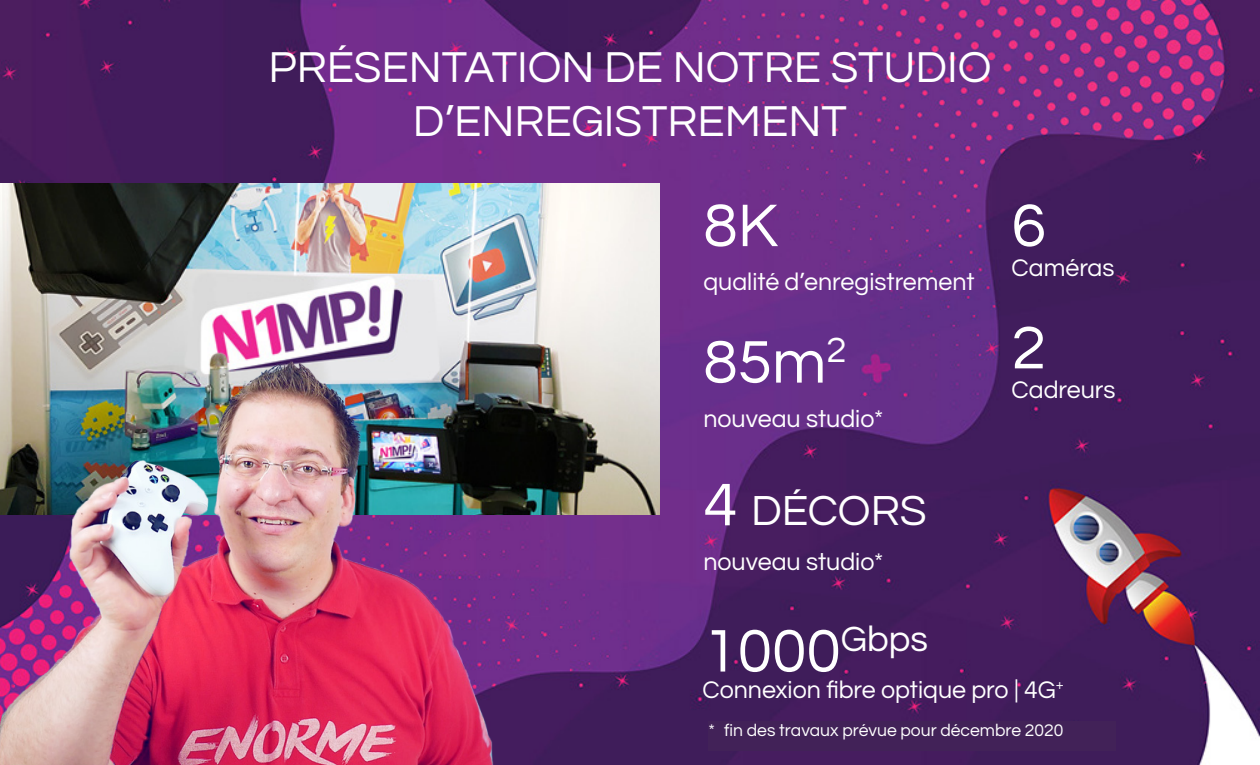
<style>
.page{position:relative;width:1260px;height:765px;background:#fff}
.page>*{position:absolute;margin:0;border:0;box-sizing:border-box;transform-origin:0 0}
.t1{font:62.5px "Questrial";color:#fff}
.t2{font:45px/54px "Questrial";color:#fff;text-align:center}
.t3{font:43.75px "Questrial";color:#fff}
.t4{font:25px "Questrial";color:#fff}
.t5{font:17.5px "Questrial";color:#fff}
.s1{font-size:62.5px}
</style>
<div class="page">
<img style="left:0;top:0;width:1260px;height:765px">
<img style="left:0;top:183px;width:659px;height:332px">
<div style="left:709px;top:721px;width:407px;height:30px;background:#422258"></div>
<img style="left:0;top:348px;width:511px;height:417px">
<h2 class="t2" style="left:268px;top:41px;width:725px">PRÉSENTATION DE NOTRE STUDIO<br>D’ENREGISTREMENT</h2>
<h1 class="t1" style="left:703px;top:195px;width:76px">8K</h1>
<p class="t4" style="left:703px;top:270px;width:273px">qualité d’enregistrement</p>
<h1 class="t1" style="left:703px;top:331px;width:145px">85m<sup>2</sup></h1>
<p class="t4" style="left:703px;top:406px;width:182px">nouveau studio*</p>
<h3 class="t3" style="left:703px;top:489px;width:225px"><span class="s1">4</span> DÉCORS</h3>
<p class="t4" style="left:703px;top:549px;width:182px">nouveau studio*</p>
<h1 class="t1" style="left:1012px;top:195px;width:36px">6</h1>
<p class="t4" style="left:1012px;top:256px;width:104px">Caméras</p>
<h1 class="t1" style="left:1012px;top:317px;width:36px">2</h1>
<p class="t4" style="left:1012px;top:378px;width:106px">Cadreurs</p>
<h1 class="t1" style="left:703px;top:620px;width:226px">1000<sup>Gbps</sup></h1>
<p class="t4" style="left:702px;top:677px;width:363px">Connexion fibre optique pro | 4G<sup>+</sup></p>
<p class="t5" style="left:709px;top:721px;width:356px">* fin des travaux prévue pour décembre 2020</p>
</div>
